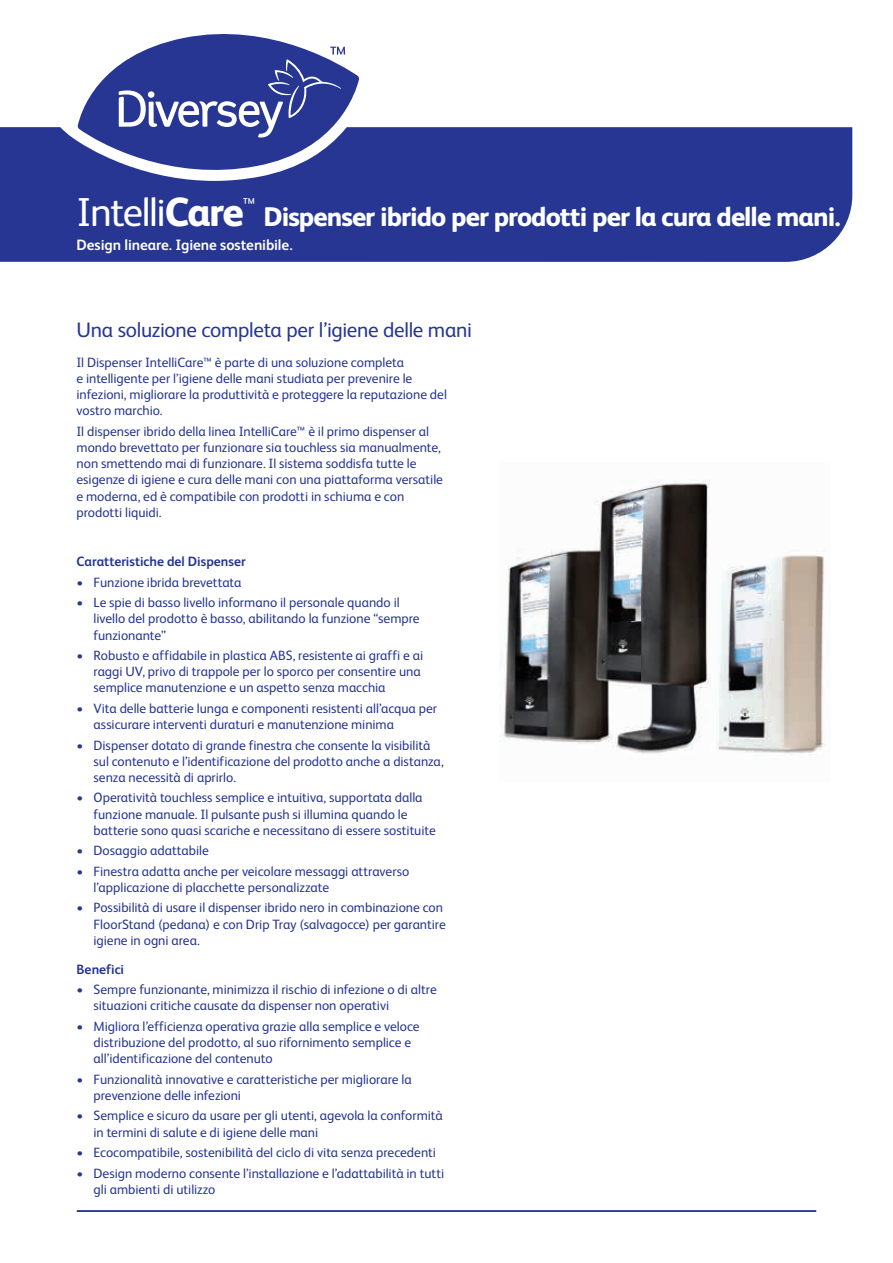
<style>
.page{position:relative;width:893px;height:1263px;background:#fff}
.page>*{position:absolute;margin:0;border:0;box-sizing:border-box;transform-origin:0 0}
.t1{font:40.5px "FS Albert Pro";letter-spacing:-.035em;color:#fff}
.t2{font:800 27px "FS Albert Pro";letter-spacing:-.035em;color:#fff}
.t3{font:21px "FS Albert Pro";letter-spacing:-.015em;color:#263692}
.t4{font:700 15px "FS Albert Pro";letter-spacing:-.01em;color:#fff}
.t5{font:13.5px/16.2px "FS Albert Pro";letter-spacing:-.005em;color:#263692}
.t6{font:700 13.5px "FS Albert Pro";color:#263692}
.s1{font-weight:800}
</style>
<div class="page">
<div style="left:0;top:127px;width:852px;height:135px;background:#263692"></div>
<svg style="left:58px;top:78px;width:316px;height:103px"></svg>
<svg style="left:78px;top:34px;width:281px;height:148px;fill:#263692"></svg>
<svg style="left:119px;top:47px;width:226px;height:91px;background:#4a58a4"></svg>
<img style="left:500px;top:480px;width:326px;height:275px">
<hr style="left:77px;top:1210px;width:739px;height:2px;background:#263692">
<h1 class="t1" style="left:77px;top:183px;width:181px">Intelli<span class="s1">Care</span><sup>™</sup></h1>
<h2 class="t2" style="left:263px;top:195px;width:579px">Dispenser ibrido per prodotti per la cura delle mani.</h2>
<p class="t4" style="left:77px;top:234px;width:218px">Design lineare. Igiene sostenibile.</p>
<h3 class="t3" style="left:77px;top:315px;width:397px">Una soluzione completa per l’igiene delle mani</h3>
<p class="t5" style="left:77px;top:353px;width:372px">Il Dispenser IntelliCare™ è parte di una soluzione completa<br>e intelligente per l’igiene delle mani studiata per prevenire le infezioni, migliorare la produttività e proteggere la reputazione del vostro marchio.</p>
<p class="t5" style="left:77px;top:422px;width:368px">Il dispenser ibrido della linea IntelliCare™ è il primo dispenser al mondo brevettato per funzionare sia touchless sia manualmente, non smettendo mai di funzionare. Il sistema soddisfa tutte le esigenze di igiene e cura delle mani con una piattaforma versatile e moderna, ed è compatibile con prodotti in schiuma e con prodotti liquidi.</p>
<p class="t6" style="left:77px;top:552px;width:171px">Caratteristiche del Dispenser</p>
<p class="t5" style="left:77px;top:573px;width:167px">• Funzione ibrida brevettata</p>
<p class="t5" style="left:94px;top:593px;width:328px;text-indent:-17px">• Le spie di basso livello informano il personale quando il livello del prodotto è basso, abilitando la funzione “sempre funzionante”</p>
<p class="t5" style="left:94px;top:646px;width:331px;text-indent:-17px">• Robusto e affidabile in plastica ABS, resistente ai graffi e ai raggi UV, privo di trappole per lo sporco per consentire una semplice manutenzione e un aspetto senza macchia</p>
<p class="t5" style="left:94px;top:699px;width:345px;text-indent:-17px">• Vita delle batterie lunga e componenti resistenti all’acqua per assicurare interventi duraturi e manutenzione minima</p>
<p class="t5" style="left:94px;top:736px;width:352px;text-indent:-17px">• Dispenser dotato di grande finestra che consente la visibilità sul contenuto e l’identificazione del prodotto anche a distanza, senza necessità di aprirlo.</p>
<p class="t5" style="left:94px;top:789px;width:344px;text-indent:-17px">• Operatività touchless semplice e intuitiva, supportata dalla funzione manuale. Il pulsante push si illumina quando le batterie sono quasi scariche e necessitano di essere sostituite</p>
<p class="t5" style="left:77px;top:841px;width:134px">• Dosaggio adattabile</p>
<p class="t5" style="left:94px;top:862px;width:317px;text-indent:-17px">• Finestra adatta anche per veicolare messaggi attraverso l’applicazione di placchette personalizzate</p>
<p class="t5" style="left:94px;top:899px;width:354px;text-indent:-17px">• Possibilità di usare il dispenser ibrido nero in combinazione con<br>FloorStand (pedana) e con Drip Tray (salvagocce) per garantire igiene in ogni area.</p>
<p class="t6" style="left:77px;top:960px;width:49px">Benefici</p>
<p class="t5" style="left:94px;top:980px;width:345px;text-indent:-17px">• Sempre funzionante, minimizza il rischio di infezione o di altre situazioni critiche causate da dispenser non operativi</p>
<p class="t5" style="left:94px;top:1017px;width:328px;text-indent:-17px">• Migliora l’efficienza operativa grazie alla semplice e veloce distribuzione del prodotto, al suo rifornimento semplice e all’identificazione del contenuto</p>
<p class="t5" style="left:94px;top:1070px;width:320px;text-indent:-17px">• Funzionalità innovative e caratteristiche per migliorare la prevenzione delle infezioni</p>
<p class="t5" style="left:94px;top:1107px;width:351px;text-indent:-17px">• Semplice e sicuro da usare per gli utenti, agevola la conformità in termini di salute e di igiene delle mani</p>
<p class="t5" style="left:77px;top:1143px;width:361px">• Ecocompatibile, sostenibilità del ciclo di vita senza precedenti</p>
<p class="t5" style="left:94px;top:1164px;width:352px;text-indent:-17px">• Design moderno consente l’installazione e l’adattabilità in tutti gli ambienti di utilizzo</p>
</div>
